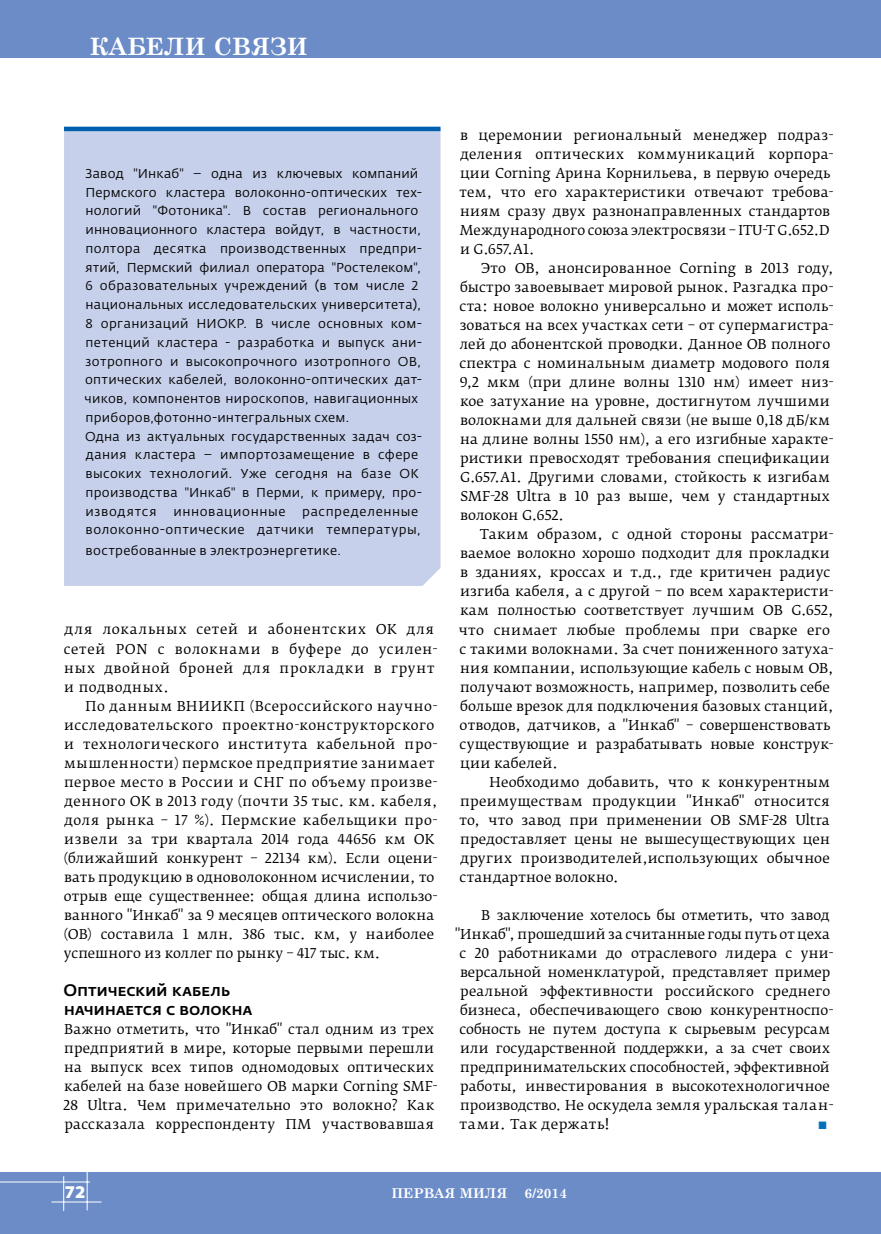
<style>
.page{position:relative;width:881px;height:1234px;background:#fff}
.page>*{position:absolute;margin:0;border:0;box-sizing:border-box;transform-origin:0 0}
.t1{font:700 24px "Century Schoolbook";color:#fff}
.t2{font:900 18px "Myriad Pro";color:#fff}
.t3{font:500 16.5px/19px "Fedra Sans Pro";letter-spacing:-.01em;color:#000}
.t4{font:13.5px/19px "Fedra Serif B Pro";letter-spacing:.015em;color:#000}
.t5{font:13.5px/19px "Fedra Serif B Pro";letter-spacing:.055em;color:#000}
.t6{font:700 13.5px "Century Schoolbook";color:#fff}
.t7{font:13.5px "Fedra Serif B Pro";letter-spacing:.04em;color:#000}
.t8{font:13.5px "Fedra Serif B Pro";color:#0072bc}
.t9{font:12.75px/18.8px "Fedra Sans Pro";letter-spacing:.02em;color:#000}
.t10{font:12.75px/18.8px "Fedra Sans Pro";letter-spacing:.04em;color:#000;text-align:right}
.t11{font:12.75px "Fedra Sans Pro";letter-spacing:.045em;color:#000}
</style>
<div class="page">
<div style="left:0;top:1172px;width:880px;height:61px;background:#6c8cc8"></div>
<hr style="left:51px;top:1201px;width:50px;height:1px;background:#fff">
<hr style="left:87px;top:1171px;width:1px;height:39px;background:#fff">
<hr style="left:63px;top:1175px;width:1px;height:35px;background:#fff">
<hr style="left:0;top:1181px;width:90px;height:1px;background:#fff">
<div style="left:0;top:0;width:880px;height:57px;background:#6c8cc8"></div>
<svg style="left:88px;top:57px;width:221px;height:70px"></svg>
<div style="left:64px;top:131px;width:376px;height:454px;background:#c7d0ea"></div>
<hr style="left:64px;top:127px;width:376px;height:4px;background:#005fae">
<h1 class="t1" style="left:89px;top:28px;width:77px">кабели</h1>
<h1 class="t1" style="left:213px;top:28px;width:20px">связи</h1>
<p class="t9" style="left:85px;top:164px;width:338px">Завод "Инкаб" – одна из ключевых компаний Пермского кластера волоконно-оптических тех&shy;нологий "Фотоника". В состав регионального инновационного кластера войдут, в частности, полтора десятка производственных предпри&shy;ятий, Пермский филиал оператора "Ростелеком", 6 образовательных учреждений (в том числе 2 национальных исследовательских университета), 8 организаций НИОКР. В числе основных ком&shy;петенций кластера - разработка и выпуск ани&shy;зотропного и высокопрочного изотропного ОВ, оптических кабелей, волоконно-оптических дат&shy;чиков, компонентов нироскопов, навигационных приборов,фотонно-интегральных схем.<br>Одна из актуальных государственных задач соз&shy;дания кластера – импортозамещение в сфере высоких технологий. Уже сегодня на базе ОК производства "Инкаб" в Перми, к примеру, про&shy;изводятся</p>
<p class="t10" style="left:85px;top:501px;width:337px">распределенные<br>волоконно-оптические датчики температуры,</p>
<p class="t9" style="left:85px;top:541px;width:257px">востребованные в электроэнергетике.</p>
<p class="t11" style="left:173px;top:503px;width:113px">инновационные</p>
<p class="t5" style="left:64px;top:620px;width:375px">для локальных сетей и абонентских ОК для сетей PON с волокнами в буфере до усилен&shy;ных двойной броней для прокладки в грунт и подводных.</p>
<p class="t4" style="left:64px;top:696px;width:375px;text-indent:22px">По данным ВНИИКП (Всероссийского научно&shy;исследовательского проектно-конструкторского и технологического института кабельной про&shy;мышленности) пермское предприятие занимает первое место в России и СНГ по объему произве&shy;денного ОК в 2013 году (почти 35 тыс. км. кабеля, доля рынка – 17 %). Пермские кабельщики про&shy;извели за три квартала 2014 года 44656 км ОК (ближайший конкурент – 22134 км). Если оцени&shy;вать продукцию в одноволоконном исчислении, то отрыв еще существеннее: общая длина использо&shy;ванного "Инкаб" за 9 месяцев оптического волокна (ОВ) составила 1 млн. 386 тыс. км, у наиболее успешного из коллег по рынку – 417 тыс. км.</p>
<p class="t3" style="left:64px;top:980px;width:190px">Оптический кабель начинается с волокна</p>
<p class="t4" style="left:63px;top:1019px;width:375px">Важно отметить, что "Инкаб" стал одним из трех предприятий в мире, которые первыми перешли на выпуск всех типов одномодовых оптических кабелей на базе новейшего ОВ марки Corning SMF-28 Ultra. Чем примечательно это волокно? Как рассказала корреспонденту ПМ участвовавшая</p>
<p class="t4" style="left:459px;top:125px;width:375px">в церемонии региональный менеджер подраз&shy;деления оптических коммуникаций корпора&shy;ции Corning Арина Корнильева, в первую очередь тем, что его характеристики отвечают требова&shy;ниям сразу двух разнонаправленных стандартов Международного союза электросвязи – ITU-T G.652.D и G.657.A1.</p>
<p class="t4" style="left:459px;top:258px;width:375px;text-indent:21px">Это ОВ, анонсированное Corning в 2013 году, быстро завоевывает мировой рынок. Разгадка про&shy;ста: новое волокно универсально и может исполь&shy;зоваться на всех участках сети – от супермагистра&shy;лей до абонентской проводки. Данное ОВ полного спектра с номинальным диаметр модового поля 9,2 мкм (при длине волны 1310 нм) имеет низ&shy;кое затухание на уровне, достигнутом лучшими волокнами для дальней связи (не выше 0,18 дБ/км на длине волны 1550 нм), а его изгибные характе&shy;ристики превосходят требования спецификации G.657.A1. Другими словами, стойкость к изгибам SMF-28 Ultra в 10 раз выше, чем у стандартных волокон G.652.</p>
<p class="t4" style="left:458px;top:525px;width:376px;text-indent:22px">Таким образом, с одной стороны рассматри&shy;ваемое волокно хорошо подходит для прокладки в зданиях, кроссах и т.д., где критичен радиус изгиба кабеля, а с другой – по всем характеристи&shy;кам полностью соответствует лучшим ОВ G.652, что снимает любые проблемы при сварке его с такими волокнами. За счет пониженного затуха&shy;ния компании, использующие кабель с новым ОВ, получают возможность, например, позволить себе больше врезок для подключения базовых станций, отводов, датчиков, а "Инкаб" – совершенствовать существующие и разрабатывать новые конструк&shy;ции кабелей.</p>
<p class="t4" style="left:459px;top:772px;width:372px;text-align:justify;text-indent:30px">Необходимо добавить, что к конкурентным преимуществам продукции "Инкаб" относится то, что завод при применении ОВ SMF-28 Ultra предоставляет цены не вышесуществующих цен других производителей,использующих обычное стандартное волокно.</p>
<p class="t4" style="left:481px;top:905px;width:350px">В заключение хотелось бы отметить, что завод</p>
<p class="t4" style="left:454px;top:924px;width:376px">"Инкаб", прошедший за считанные годы путь от цеха</p>
<p class="t4" style="left:459px;top:943px;width:375px">с 20 работниками до отраслевого лидера с уни-</p>
<p class="t4" style="left:460px;top:962px;width:371px">версальной номенклатурой, представляет пример</p>
<p class="t4" style="left:460px;top:981px;width:371px">реальной эффективности российского среднего</p>
<p class="t4" style="left:460px;top:1000px;width:375px">бизнеса, обеспечивающего свою конкурентноспо-</p>
<p class="t4" style="left:459px;top:1019px;width:372px">собность не путем доступа к сырьевым ресурсам</p>
<p class="t4" style="left:460px;top:1038px;width:371px">или государственной поддержки, а за счет своих</p>
<p class="t4" style="left:460px;top:1057px;width:371px">предпринимательских способностей, эффективной</p>
<p class="t4" style="left:460px;top:1076px;width:371px">работы, инвестирования в высокотехнологичное</p>
<p class="t4" style="left:460px;top:1095px;width:375px">производство. Не оскудела земля уральская талан-</p>
<p class="t7" style="left:459px;top:1115px;width:151px">тами. Так держать!</p>
<p class="t8" style="left:817px;top:1115px;width:12px">▪</p>
<h2 class="t2" style="left:65px;top:1181px;width:22px">72</h2>
<p class="t6" style="left:391px;top:1181px;width:117px">ПЕРВАЯ МИЛЯ</p>
<p class="t6" style="left:524px;top:1181px;width:44px">6/2014</p>
</div>
